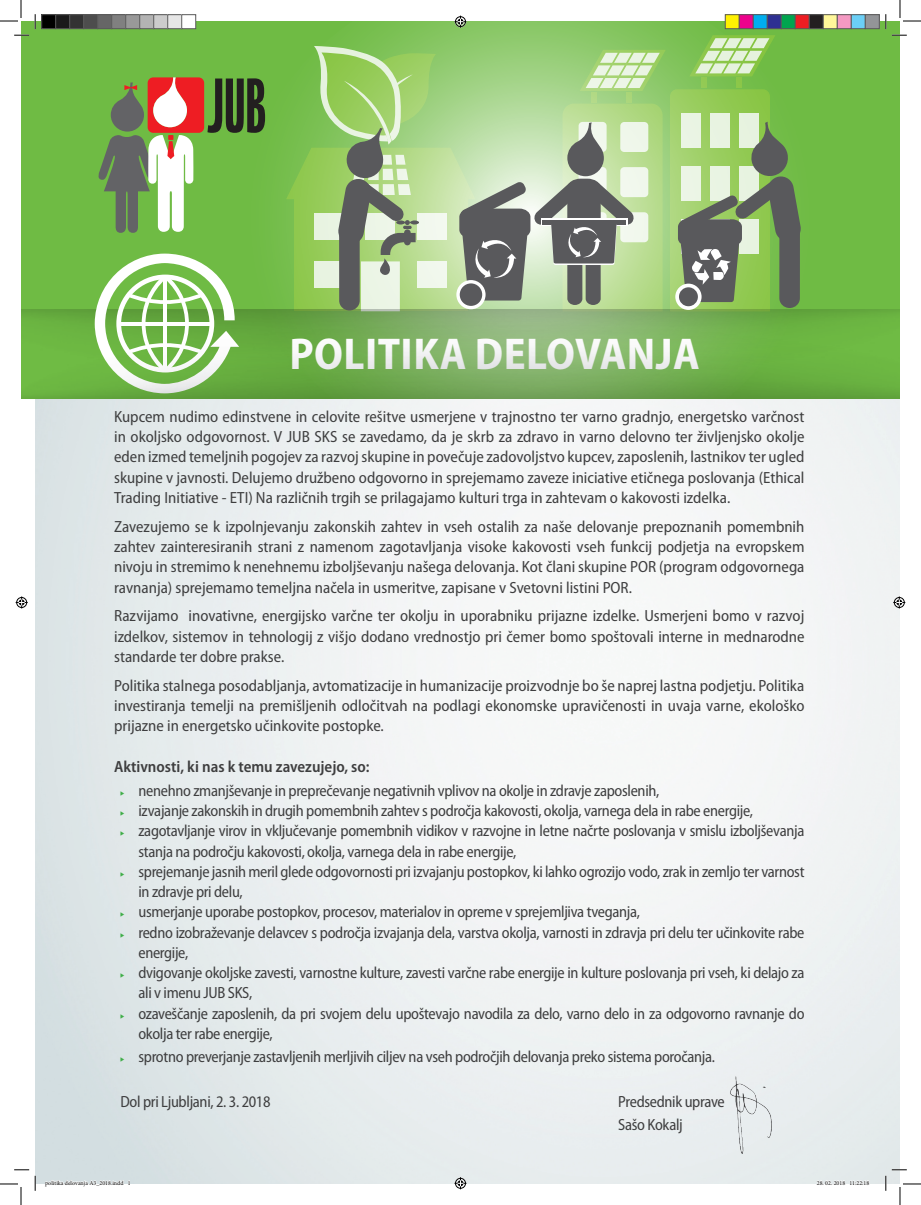
<style>
.page{position:relative;width:921px;height:1205px;background:#fff}
.page>*{position:absolute;margin:0;border:0;box-sizing:border-box;transform-origin:0 0}
.t1{font:700 semi-condensed 44.7px "Myriad Pro";letter-spacing:.01em;color:#fff}
.t2{font:semi-condensed 16.2px/20.2px "Myriad Pro";letter-spacing:-.02em;color:#3e3e3f}
.t3{font:600 semi-condensed 16.2px "Myriad Pro";color:#3e3e3f}
.t4{font:6px "Minion Pro";color:#000}
</style>
<div class="page">
<img style="left:35px;top:398px;width:864px;height:785px">
<div style="left:21px;top:21px;width:879px;height:377px;background:#6fbb44"></div>
<svg style="left:241px;top:21px;width:577px;height:445px;fill:#f0f2f2"></svg>
<img style="left:21px;top:309px;width:879px;height:15px">
<svg style="left:98px;top:77px;width:167px;height:156px"></svg>
<div style="left:715px;top:1071px;width:89px;height:94px;background:#e8edef"></div>
<svg style="left:95px;top:253px;width:144px;height:71px"></svg>
<svg style="left:286px;top:35px;width:516px;height:276px;background:#9dbf83"></svg>
<img style="left:21px;top:324px;width:879px;height:74px">
<svg style="left:14px;top:35px;width:15px;height:1px"></svg>
<svg style="left:892px;top:35px;width:15px;height:1px"></svg>
<svg style="left:14px;top:1169px;width:15px;height:1px"></svg>
<svg style="left:892px;top:1168px;width:15px;height:2px"></svg>
<svg style="left:35px;top:14px;width:1px;height:15px"></svg>
<svg style="left:35px;top:1175px;width:1px;height:15px"></svg>
<svg style="left:885px;top:14px;width:1px;height:15px"></svg>
<svg style="left:885px;top:1175px;width:1px;height:15px"></svg>
<svg style="left:0;top:0;width:22px;height:22px"></svg>
<svg style="left:0;top:1183px;width:22px;height:21px"></svg>
<svg style="left:899px;top:0;width:22px;height:22px"></svg>
<svg style="left:899px;top:1183px;width:22px;height:21px"></svg>
<svg style="left:454px;top:16px;width:12px;height:12px"></svg>
<svg style="left:454px;top:1177px;width:12px;height:12px"></svg>
<svg style="left:16px;top:596px;width:12px;height:12px"></svg>
<svg style="left:893px;top:596px;width:12px;height:12px"></svg>
<div style="left:42px;top:15px;width:14px;height:14px;background:#000"></div>
<div style="left:41px;top:14px;width:15px;height:15px;border:1px solid #595959"></div>
<div style="left:56px;top:15px;width:14px;height:14px;background:#1a1a1a"></div>
<div style="left:55px;top:14px;width:15px;height:15px;border:1px solid #595959"></div>
<div style="left:70px;top:15px;width:14px;height:14px;background:#333"></div>
<div style="left:69px;top:14px;width:15px;height:15px;border:1px solid #595959"></div>
<div style="left:84px;top:15px;width:14px;height:14px;background:#4d4d4d"></div>
<div style="left:83px;top:14px;width:15px;height:15px;border:1px solid #595959"></div>
<div style="left:98px;top:15px;width:14px;height:14px;background:#666"></div>
<div style="left:97px;top:14px;width:15px;height:15px;border:1px solid #595959"></div>
<div style="left:112px;top:15px;width:14px;height:14px;background:#808080"></div>
<div style="left:111px;top:14px;width:15px;height:15px;border:1px solid #595959"></div>
<div style="left:126px;top:15px;width:14px;height:14px;background:#999"></div>
<div style="left:125px;top:14px;width:15px;height:15px;border:1px solid #595959"></div>
<div style="left:140px;top:15px;width:14px;height:14px;background:#b3b3b3"></div>
<div style="left:139px;top:14px;width:15px;height:15px;border:1px solid #595959"></div>
<div style="left:154px;top:15px;width:14px;height:14px;background:#ccc"></div>
<div style="left:153px;top:14px;width:15px;height:15px;border:1px solid #595959"></div>
<div style="left:168px;top:15px;width:14px;height:14px;background:#e6e6e6"></div>
<div style="left:167px;top:14px;width:15px;height:15px;border:1px solid #595959"></div>
<div style="left:182px;top:15px;width:14px;height:14px;background:#fff"></div>
<div style="left:181px;top:14px;width:15px;height:15px;border:1px solid #595959"></div>
<div style="left:725px;top:15px;width:14px;height:14px;background:#fff101"></div>
<div style="left:725px;top:14px;width:15px;height:15px;border:1px solid #595959"></div>
<div style="left:739px;top:15px;width:14px;height:14px;background:#ed028c"></div>
<div style="left:739px;top:14px;width:15px;height:15px;border:1px solid #595959"></div>
<div style="left:753px;top:15px;width:14px;height:14px;background:#00aeef"></div>
<div style="left:753px;top:14px;width:15px;height:15px;border:1px solid #595959"></div>
<div style="left:767px;top:15px;width:14px;height:14px;background:#2e3092"></div>
<div style="left:767px;top:14px;width:15px;height:15px;border:1px solid #595959"></div>
<div style="left:781px;top:15px;width:14px;height:14px;background:#00a54f"></div>
<div style="left:781px;top:14px;width:15px;height:15px;border:1px solid #595959"></div>
<div style="left:795px;top:15px;width:14px;height:14px;background:#ee1d23"></div>
<div style="left:795px;top:14px;width:15px;height:15px;border:1px solid #595959"></div>
<div style="left:809px;top:15px;width:14px;height:14px;background:#231f20"></div>
<div style="left:809px;top:14px;width:15px;height:15px;border:1px solid #595959"></div>
<div style="left:823px;top:15px;width:14px;height:14px;background:#fff79a"></div>
<div style="left:823px;top:14px;width:15px;height:15px;border:1px solid #595959"></div>
<div style="left:837px;top:15px;width:14px;height:14px;background:#f499c2"></div>
<div style="left:837px;top:14px;width:15px;height:15px;border:1px solid #595959"></div>
<div style="left:851px;top:15px;width:14px;height:14px;background:#6bcff6"></div>
<div style="left:851px;top:14px;width:15px;height:15px;border:1px solid #595959"></div>
<div style="left:865px;top:15px;width:14px;height:14px;background:#939598"></div>
<div style="left:865px;top:14px;width:15px;height:15px;border:1px solid #595959"></div>
<svg style="left:45px;top:1178px;width:85px;height:6px"></svg>
<svg style="left:816px;top:1180px;width:53px;height:4px"></svg>
<svg style="left:121px;top:790px;width:3px;height:5px"></svg>
<svg style="left:121px;top:811px;width:3px;height:4px"></svg>
<svg style="left:121px;top:831px;width:3px;height:4px"></svg>
<svg style="left:121px;top:871px;width:3px;height:5px"></svg>
<svg style="left:121px;top:912px;width:3px;height:4px"></svg>
<svg style="left:121px;top:932px;width:3px;height:5px"></svg>
<svg style="left:121px;top:973px;width:3px;height:4px"></svg>
<svg style="left:121px;top:1013px;width:3px;height:5px"></svg>
<svg style="left:121px;top:1057px;width:3px;height:4px"></svg>
<p class="t1" style="left:289px;top:325px;width:412px">POLITIKA DELOVANJA</p>
<p class="t2" style="left:114px;top:406px;width:692px;text-align:justify">Kupcem nudimo edinstvene in celovite rešitve usmerjene v trajnostno ter varno gradnjo, energetsko varčnost in okoljsko odgovornost. V JUB SKS se zavedamo, da je skrb za zdravo in varno delovno ter življenjsko okolje eden izmed temeljnih pogojev za razvoj skupine in povečuje zadovoljstvo kupcev, zaposlenih, lastnikov ter ugled skupine v javnosti. Delujemo družbeno odgovorno in sprejemamo zaveze iniciative etičnega poslovanja (Ethical Trading Initiative - ETI) Na različnih trgih se prilagajamo kulturi trga in zahtevam o kakovosti izdelka.</p>
<p class="t2" style="left:114px;top:516px;width:692px;text-align:justify">Zavezujemo se k izpolnjevanju zakonskih zahtev in vseh ostalih za naše delovanje prepoznanih pomembnih zahtev zainteresiranih strani z namenom zagotavljanja visoke kakovosti vseh funkcij podjetja na evropskem nivoju in stremimo k nenehnemu izboljševanju našega delovanja. Kot člani skupine POR (program odgovornega ravnanja) sprejemamo temeljna načela in usmeritve, zapisane v Svetovni listini POR.</p>
<p class="t2" style="left:114px;top:605px;width:692px;text-align:justify">Razvijamo inovativne, energijsko varčne ter okolju in uporabniku prijazne izdelke. Usmerjeni bomo v razvoj izdelkov, sistemov in tehnologij z višjo dodano vrednostjo pri čemer bomo spoštovali interne in mednarodne standarde ter dobre prakse.</p>
<p class="t2" style="left:114px;top:674px;width:692px;text-align:justify">Politika stalnega posodabljanja, avtomatizacije in humanizacije proizvodnje bo še naprej lastna podjetju. Politika investiranja temelji na premišljenih odločitvah na podlagi ekonomske upravičenosti in uvaja varne, ekološko prijazne in energetsko učinkovite postopke.</p>
<p class="t3" style="left:114px;top:756px;width:257px">Aktivnosti, ki nas k temu zavezujejo, so:</p>
<p class="t2" style="left:138px;top:780px;width:522px">nenehno zmanjševanje in preprečevanje negativnih vplivov na okolje in zdravje zaposlenih,</p>
<p class="t2" style="left:138px;top:800px;width:616px">izvajanje zakonskih in drugih pomembnih zahtev s področja kakovosti, okolja, varnega dela in rabe energije,</p>
<p class="t2" style="left:138px;top:820px;width:667px">zagotavljanje virov in vključevanje pomembnih vidikov v razvojne in letne načrte poslovanja v smislu izboljševanja stanja na področju kakovosti, okolja, varnega dela in rabe energije,</p>
<p class="t2" style="left:138px;top:861px;width:667px">sprejemanje jasnih meril glede odgovornosti pri izvajanju postopkov, ki lahko ogrozijo vodo, zrak in zemljo ter varnost in zdravje pri delu,</p>
<p class="t2" style="left:138px;top:901px;width:503px">usmerjanje uporabe postopkov, procesov, materialov in opreme v sprejemljiva tveganja,</p>
<p class="t2" style="left:138px;top:921px;width:667px">redno izobraževanje delavcev s področja izvajanja dela, varstva okolja, varnosti in zdravja pri delu ter učinkovite rabe energije,</p>
<p class="t2" style="left:138px;top:962px;width:667px">dvigovanje okoljske zavesti, varnostne kulture, zavesti varčne rabe energije in kulture poslovanja pri vseh, ki delajo za ali v imenu JUB SKS,</p>
<p class="t2" style="left:138px;top:1002px;width:667px">ozaveščanje zaposlenih, da pri svojem delu upoštevajo navodila za delo, varno delo in za odgovorno ravnanje do okolja ter rabe energije,</p>
<p class="t2" style="left:138px;top:1046px;width:578px">sprotno preverjanje zastavljenih merljivih ciljev na vseh področjih delovanja preko sistema poročanja.</p>
<p class="t2" style="left:120px;top:1091px;width:152px">Dol pri Ljubljani, 2. 3. 2018</p>
<p class="t2" style="left:618px;top:1091px;width:108px">Predsednik uprave</p>
<p class="t2" style="left:618px;top:1113px;width:66px">Sašo Kokalj</p>
<p class="t4" style="left:45px;top:1178px;width:87px">politika delovanja A3_2018.indd 1</p>
<p class="t4" style="left:817px;top:1178px;width:54px">28. 02. 2018 11:22:18</p>
</div>
